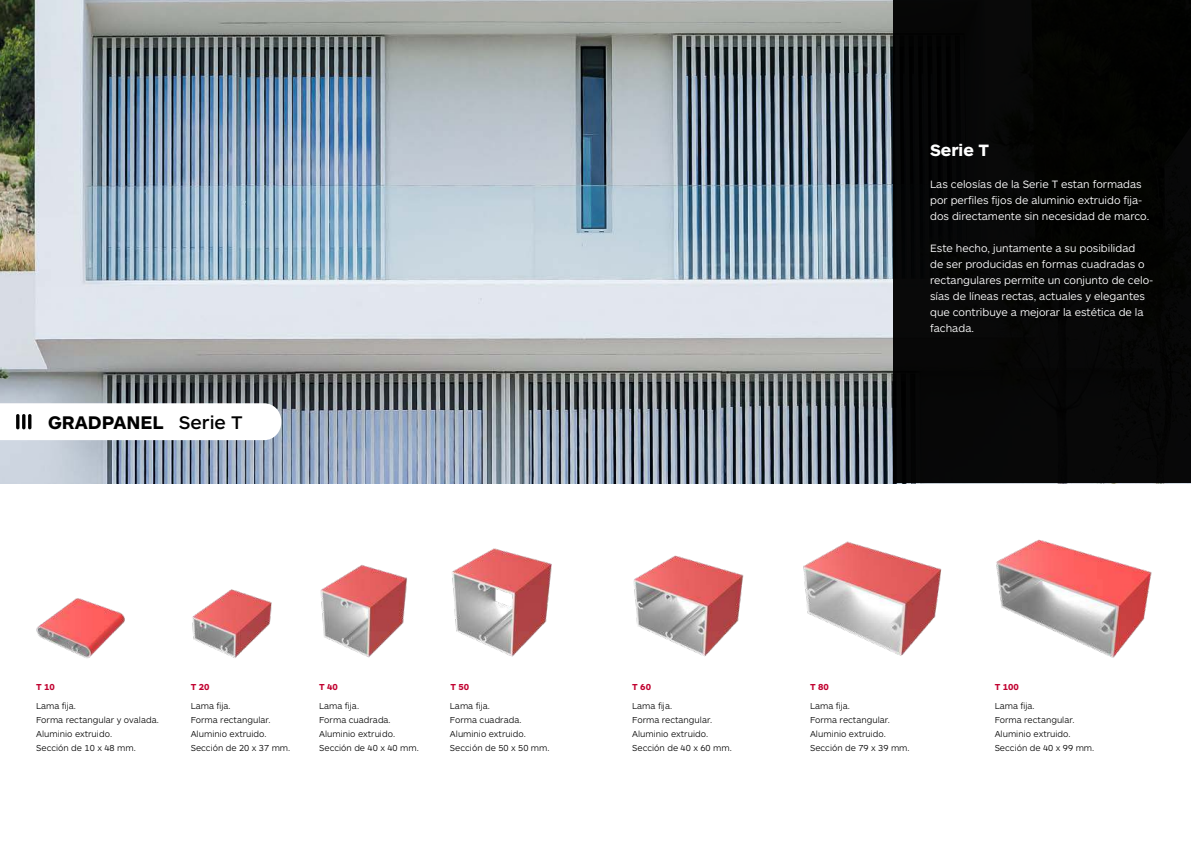
<style>
.page{position:relative;width:1191px;height:842px;background:#fff}
.page>*{position:absolute;margin:0;border:0;box-sizing:border-box;transform-origin:0 0}
.t1{font:700 19px "ARS Maquette Pro";color:#000}
.t2{font:700 17px "ARS Maquette Pro";color:#fff}
.t3{font:300 11px/16px "ARS Maquette Pro";color:#fff}
.t4{font:300 9px/14px "ARS Maquette Pro";color:#000}
.t5{font:700 9px "ARS Maquette Pro";color:#c10230}
.s1{font-weight:500}
</style>
<div class="page">
<img style="left:0;top:0;width:893px;height:483px">
<svg style="left:0;top:403px;width:281px;height:37px"></svg>
<hr style="left:16px;top:414px;width:3px;height:15px;background:#000;border-radius:2px">
<hr style="left:22px;top:414px;width:3px;height:15px;background:#000;border-radius:2px">
<hr style="left:28px;top:414px;width:3px;height:15px;background:#000;border-radius:2px">
<img style="left:36px;top:598px;width:89px;height:60px">
<img style="left:192px;top:589px;width:80px;height:69px">
<img style="left:320px;top:565px;width:87px;height:93px">
<img style="left:996px;top:539px;width:156px;height:119px">
<img style="left:633px;top:555px;width:111px;height:102px">
<img style="left:452px;top:548px;width:100px;height:109px">
<div style="left:893px;top:0;width:298px;height:483px;background:#000"></div>
<img style="left:803px;top:541px;width:139px;height:115px">
<h1 class="t1" style="left:48px;top:410px;width:196px">GRADPANEL <span class="s1">Serie T</span></h1>
<h2 class="t2" style="left:930px;top:139px;width:60px">Serie T</h2>
<p class="t3" style="left:930px;top:176px;width:221px">Las celosías de la Serie T estan formadas por perfiles fijos de aluminio extruido fija&shy;dos directamente sin necesidad de marco.</p>
<p class="t3" style="left:930px;top:240px;width:225px">Este hecho, juntamente a su posibilidad<br>de ser producidas en formas cuadradas o rectangulares permite un conjunto de celo&shy;sías de líneas rectas, actuales y elegantes que contribuye a mejorar la estética de la fachada.</p>
<p class="t5" style="left:36px;top:681px;width:20px">T 10</p>
<p class="t5" style="left:191px;top:681px;width:20px">T 20</p>
<p class="t4" style="left:36px;top:698px;width:124px">Lama fija.<br>Forma rectangular y ovalada.<br>Aluminio extruido.<br>Sección de 10 x 48 mm.</p>
<p class="t4" style="left:191px;top:698px;width:101px">Lama fija.<br>Forma rectangular.<br>Aluminio extruido.<br>Sección de 20 x 37 mm.</p>
<p class="t5" style="left:319px;top:681px;width:20px">T 40</p>
<p class="t4" style="left:319px;top:698px;width:101px">Lama fija.<br>Forma cuadrada.<br>Aluminio extruido.<br>Sección de 40 x 40 mm.</p>
<p class="t5" style="left:450px;top:681px;width:20px">T 50</p>
<p class="t4" style="left:450px;top:698px;width:101px">Lama fija.<br>Forma cuadrada.<br>Aluminio extruido.<br>Sección de 50 x 50 mm.</p>
<p class="t5" style="left:632px;top:681px;width:20px">T 60</p>
<p class="t4" style="left:632px;top:698px;width:101px">Lama fija.<br>Forma rectangular.<br>Aluminio extruido.<br>Sección de 40 x 60 mm.</p>
<p class="t5" style="left:810px;top:681px;width:20px">T 80</p>
<p class="t4" style="left:810px;top:698px;width:101px">Lama fija.<br>Forma rectangular.<br>Aluminio extruido.<br>Sección de 79 x 39 mm.</p>
<p class="t5" style="left:994px;top:681px;width:26px">T 100</p>
<p class="t4" style="left:994px;top:698px;width:101px">Lama fija.<br>Forma rectangular.<br>Aluminio extruido.<br>Sección de 40 x 99 mm.</p>
</div>
